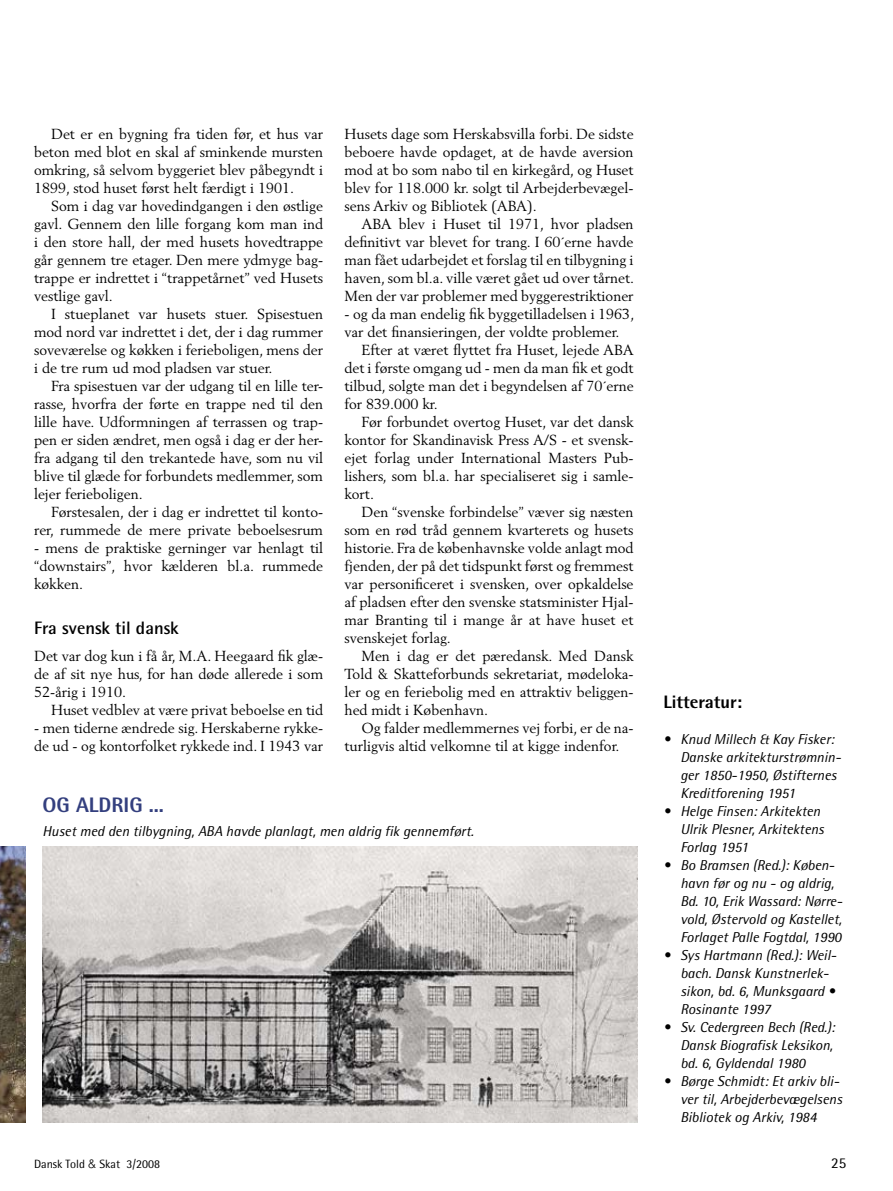
<style>
.page{position:relative;width:893px;height:1191px;background:#fff}
.page>*{position:absolute;margin:0;border:0;box-sizing:border-box;transform-origin:0 0}
.t1{font:800 21px "Rotis Semi Sans";color:#333f7e}
.t2{font:700 18px "Rotis Semi Sans";color:#000}
.t3{font:800 18px "Rotis Semi Sans";color:#000}
.t4{font:15px "Rotis Semi Sans";color:#000}
.t5{font:14.4px/18px "Berling";color:#000;text-align:justify}
.t6{font:italic 14.4px/18px "Rotis Semi Sans";color:#000}
.t7{font:12px "Rotis Semi Sans";color:#000}
.s1{font-family:"Helvetica";font-weight:300}
</style>
<div class="page">
<img style="left:0;top:846px;width:26px;height:277px">
<img style="left:43px;top:846px;width:594px;height:277px">
<p class="t5" style="left:34px;top:124px;width:291px;text-indent:17px">Det er en bygning fra tiden før, et hus var beton med blot en skal af sminkende mursten omkring, så selvom byggeriet blev påbegyndt i 1899, stod huset først helt færdigt i 1901.</p>
<p class="t5" style="left:34px;top:196px;width:291px;text-indent:17px">Som i dag var hovedindgangen i den østlige gavl. Gennem den lille forgang kom man ind i den store hall, der med husets hovedtrappe går gennem tre etager. Den mere ydmyge bag&shy;trappe er indrettet i “trappetårnet” ved Husets vestlige gavl.</p>
<p class="t5" style="left:34px;top:304px;width:291px;text-indent:17px">I stueplanet var husets stuer. Spisestuen mod nord var indrettet i det, der i dag rummer soveværelse og køkken i ferieboligen, mens der i de tre rum ud mod pladsen var stuer.</p>
<p class="t5" style="left:34px;top:376px;width:291px;text-indent:17px">Fra spisestuen var der udgang til en lille ter&shy;rasse, hvorfra der førte en trappe ned til den lille have. Udformningen af terrassen og trap&shy;pen er siden ændret, men også i dag er der her&shy;fra adgang til den trekantede have, som nu vil blive til glæde for forbundets medlemmer, som lejer ferieboligen.</p>
<p class="t5" style="left:34px;top:502px;width:291px;text-align:right">Førstesalen, der i dag er indrettet til konto&shy;rer, rummede de mere private beboelsesrum</p>
<p class="t5" style="left:34px;top:538px;width:291px">- mens de praktiske gerninger var henlagt til “downstairs”, hvor kælderen bl.a. rummede køkken.</p>
<p class="t2" style="left:34px;top:616px;width:146px">Fra svensk til dansk</p>
<p class="t5" style="left:34px;top:646px;width:291px">Det var dog kun i få år, M.A. Heegaard fik glæ&shy;de af sit nye hus, for han døde allerede i som 52-årig i 1910.</p>
<p class="t5" style="left:51px;top:700px;width:274px">Huset vedblev at være privat beboelse en tid</p>
<p class="t5" style="left:34px;top:718px;width:291px">- men tiderne ændrede sig. Herskaberne rykke&shy;de ud - og kontorfolket rykkede ind. I 1943 var</p>
<p class="t5" style="left:344px;top:124px;width:291px">Husets dage som Herskabsvilla forbi. De sidste beboere havde opdaget, at de havde aversion mod at bo som nabo til en kirkegård, og Huset blev for 118.000 kr. solgt til Arbejderbevægel&shy;sens Arkiv og Bibliotek (ABA).</p>
<p class="t5" style="left:344px;top:214px;width:291px;text-indent:17px">ABA blev i Huset til 1971, hvor pladsen definitivt var blevet for trang. I 60´erne havde man fået udarbejdet et forslag til en tilbygning i haven, som bl.a. ville været gået ud over tårnet.<br>Men der var problemer med byggerestriktioner</p>
<p class="t5" style="left:344px;top:304px;width:291px">- og da man endelig fik byggetilladelsen i 1963, var det finansieringen, der voldte problemer.</p>
<p class="t5" style="left:344px;top:340px;width:291px;text-indent:17px">Efter at været flyttet fra Huset, lejede ABA det i første omgang ud - men da man fik et godt tilbud, solgte man det i begyndelsen af 70´erne for 839.000 kr.</p>
<p class="t5" style="left:344px;top:412px;width:291px;text-indent:17px">Før forbundet overtog Huset, var det dansk kontor for Skandinavisk Press A/S - et svensk&shy;ejet forlag under International Masters Pub&shy;lishers, som bl.a. har specialiseret sig i samle&shy;kort.</p>
<p class="t5" style="left:344px;top:502px;width:291px;text-indent:17px">Den “svenske forbindelse” væver sig næsten som en rød tråd gennem kvarterets og husets historie. Fra de københavnske volde anlagt mod fjenden, der på det tidspunkt først og frem-mest var personificeret i svensken, over opkaldelse af pladsen efter den svenske statsminister Hjal&shy;mar Branting til i mange år at have huset et svenskejet forlag.</p>
<p class="t5" style="left:344px;top:646px;width:291px;text-indent:17px">Men i dag er det pæredansk. Med Dansk Told &amp; Skatteforbunds sekretariat, mødeloka&shy;ler og en feriebolig med en attraktiv beliggen&shy;hed midt i København.</p>
<p class="t5" style="left:344px;top:718px;width:291px;text-indent:17px">Og falder medlemmernes vej forbi, er de na&shy;turligvis altid velkomne til at kigge indenfor.</p>
<h1 class="t1" style="left:43px;top:791px;width:123px">OG ALDRIG ...</h1>
<p class="t6" style="left:43px;top:822px;width:433px">Huset med den tilbygning, ABA havde planlagt, men aldrig fik gennemført.</p>
<p class="t3" style="left:663px;top:690px;width:80px">Litteratur:</p>
<p class="t6" style="left:680px;top:730px;width:162px;text-indent:-17px">• Knud Millech &amp; Kay Fisker:<br>Danske arkitekturstrømnin&shy;ger 1850-1950, Østifternes<br>Kreditforening 1951</p>
<p class="t6" style="left:680px;top:802px;width:145px;text-indent:-17px">• Helge Finsen: Arkitekten<br>Ulrik Plesner, Arkitektens<br>Forlag 1951</p>
<p class="t6" style="left:680px;top:856px;width:163px;text-indent:-17px">• Bo Bramsen (Red.): Køben&shy;havn før og nu - og aldrig,<br>Bd. 10, Erik Wassard: Nørre&shy;vold, Østervold og Kastellet,<br>Forlaget Palle Fogtdal, 1990</p>
<p class="t6" style="left:680px;top:946px;width:158px;text-indent:-17px">• Sys Hartmann (Red.): Weil&shy;bach. Dansk Kunstnerlek&shy;sikon, bd. 6, Munksgaard •<br>Rosinante 1997</p>
<p class="t6" style="left:680px;top:1018px;width:156px;text-indent:-17px">• Sv. Cedergreen Bech (Red.):<br>Dansk Biografisk Leksikon, bd. 6, Gyldendal 1980</p>
<p class="t6" style="left:680px;top:1072px;width:163px;text-indent:-17px">• Børge Schmidt: Et arkiv bli&shy;ver til, Arbejderbevægelsens<br>Bibliotek og Arkiv, 1984</p>
<p class="t7" style="left:34px;top:1157px;width:128px">Dansk Told <span class="s1">&amp;</span> Skat 3/2008</p>
<p class="t4" style="left:831px;top:1154px;width:17px">25</p>
</div>
